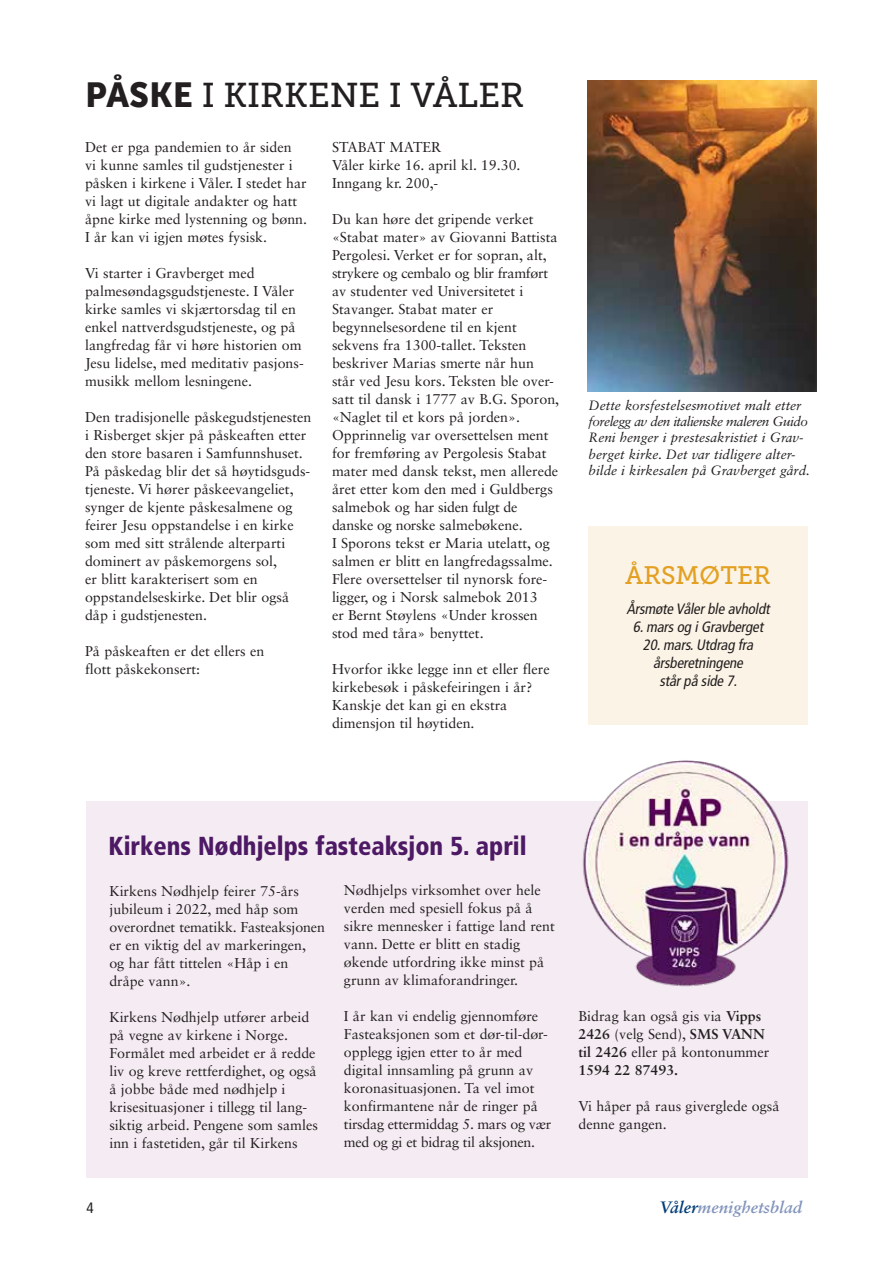
<style>
.page{position:relative;width:893px;height:1263px;background:#fff}
.page>*{position:absolute;margin:0;border:0;box-sizing:border-box;transform-origin:0 0}
.t1{font:34.35px "Museo Slab 500";color:#231f20}
.t2{font:900 condensed 26.1px "Frutiger LT Std";color:#4d1964;scale:.95 1}
.t3{font:25.2px "Museo Slab 500";color:#e3a023}
.t4{font:italic 700 16.5px "Sabon LT Std";color:#8395bd}
.t5{font:italic condensed 15px/18px "Frutiger LT Std";color:#231f20;text-align:center}
.t6{font:condensed 15px "Frutiger LT Std";color:#231f20}
.t7{font:14.25px/18px "Sabon LT Std";color:#231f20}
.t8{font:italic 13.5px/16.2px "Sabon LT Std";color:#231f20}
.s1{font-family:"Museo Sans 900"}
.s2{font-weight:700}
.s3{color:#003d78}
</style>
<div class="page">
<img style="left:587px;top:81px;width:229px;height:310px">
<div style="left:588px;top:526px;width:220px;height:199px;background:#fbf4e6"></div>
<div style="left:87px;top:801px;width:721px;height:377px;background:#f4ecf2"></div>
<img style="left:583px;top:760px;width:206px;height:227px">
<h1 class="t1" style="left:85px;top:76px;width:441px"><span class="s1">PÅSKE</span> I KIRKENE I VÅLER</h1>
<p class="t7" style="left:85px;top:138px;width:224px">Det er pga pandemien to år siden<br>vi kunne samles til gudstjenester i påsken i kirkene i Våler. I stedet har vi lagt ut digitale andakter og hatt åpne kirke med lystenning og bønn.<br>I år kan vi igjen møtes fysisk.</p>
<p class="t7" style="left:85px;top:264px;width:220px">Vi starter i Gravberget med palmesøndagsgudstjeneste. I Våler kirke samles vi skjærtorsdag til en enkel nattverdsgudstjeneste, og på langfredag får vi høre historien om Jesu lidelse, med meditativ pasjons&shy;musikk mellom lesningene.</p>
<p class="t7" style="left:85px;top:408px;width:228px">Den tradisjonelle påskegudstjenesten i Risberget skjer på påskeaften etter den store basaren i Samfunnshuset.<br>På påskedag blir det så høytidsguds&shy;tjeneste. Vi hører påskeevangeliet, synger de kjente påskesalmene og feirer Jesu oppstandelse i en kirke som med sitt strålende alterparti dominert av påskemorgens sol,<br>er blitt karakterisert som en oppstandelseskirke. Det blir også dåp i gudstjenesten.</p>
<p class="t7" style="left:85px;top:642px;width:181px">På påskeaften er det ellers en flott påskekonsert:</p>
<p class="t7" style="left:332px;top:138px;width:190px">STABAT MATER<br>Våler kirke 16. april kl. 19.30.<br>Inngang kr. 200,-</p>
<p class="t7" style="left:332px;top:210px;width:229px">Du kan høre det gripende verket «Stabat mater» av Giovanni Battista Pergolesi. Verket er for sopran, alt, strykere og cembalo og blir framført av studenter ved Universitetet i Stavanger. Stabat mater er begynnelsesordene til en kjent sekvens fra 1300-tallet. Teksten beskriver Marias smerte når hun står ved Jesu kors. Teksten ble over&shy;satt til dansk i 1777 av B.G. Sporon, «Naglet til et kors på jorden».<br>Opprinnelig var oversettelsen ment for fremføring av Pergolesis Stabat mater med dansk tekst, men allerede året etter kom den med i Guldbergs salmebok og har siden fulgt de danske og norske salmebøkene.<br>I Sporons tekst er Maria utelatt, og salmen er blitt en langfredagssalme.<br>Flere oversettelser til nynorsk fore&shy;ligger, og i Norsk salmebok 2013<br>er Bernt Støylens «Under krossen stod med tåra» benyttet.</p>
<p class="t7" style="left:332px;top:660px;width:219px">Hvorfor ikke legge inn et eller flere kirkebesøk i påskefeiringen i år?<br>Kanskje det kan gi en ekstra dimensjon til høytiden.</p>
<p class="t8" style="left:589px;top:397px;width:223px">Dette korsfestelsesmotivet malt etter forelegg av den italienske maleren Guido Reni henger i prestesakristiet i Grav&shy;berget kirke. Det var tidligere alter&shy;bilde i kirkesalen på Gravberget gård.</p>
<h3 class="t3" style="left:625px;top:561px;width:147px">ÅRSMØTER</h3>
<p class="t5" style="left:626px;top:600px;width:148px">Årsmøte Vålerble avholdt<br>6.marsog iGravberget<br>20.mars.Utdrag fra årsberetningene<br>stårpå side 7.</p>
<h2 class="t2" style="left:109px;top:830px;width:442px">Kirkens Nødhjelps fasteaksjon 5. april</h2>
<p class="t7" style="left:109px;top:881px;width:217px">Kirkens Nødhjelp feirer 75-års jubileum i 2022, med håp som overordnet tematikk. Fasteaksjonen er en viktig del av markeringen,<br>og har fått tittelen «Håp i en dråpe vann».</p>
<p class="t7" style="left:109px;top:1007px;width:210px">Kirkens Nødhjelp utfører arbeid på vegne av kirkene i Norge.<br>Formålet med arbeidet er å redde liv og kreve rettferdighet, og også å jobbe både med nødhjelp i krisesituasjoner i tillegg til lang&shy;siktig arbeid. Pengene som samles inn i fastetiden, går til Kirkens</p>
<p class="t7" style="left:344px;top:881px;width:212px">Nødhjelps virksomhet over hele verden med spesiell fokus på å sikre mennesker i fattige land rent vann. Dette er blitt en stadig økende utfordring ikke minst på grunn av klimaforandringer.</p>
<p class="t7" style="left:344px;top:1007px;width:209px">I år kan vi endelig gjennomføre<br>Fasteaksjonen som et dør-til-dør&shy;opplegg igjen etter to år med digital innsamling på grunn av koronasituasjonen. Ta vel imot konfirmantene når de ringer på tirsdag ettermiddag 5. mars og vær med og gi et bidrag til aksjonen.</p>
<p class="t7" style="left:578px;top:1007px;width:192px">Bidrag kan også gis via <span class="s2">Vipps<br>2426</span> (velg Send), <span class="s2">SMS VANN til 2426</span> eller på kontonummer<br><span class="s2">1594 22 87493.</span></p>
<p class="t7" style="left:578px;top:1097px;width:203px">Vi håper på raus giverglede også denne gangen.</p>
<p class="t6" style="left:87px;top:1199px;width:9px">4</p>
<p class="t4" style="left:660px;top:1198px;width:144px"><span class="s3">Våler</span>menighetsblad</p>
</div>
